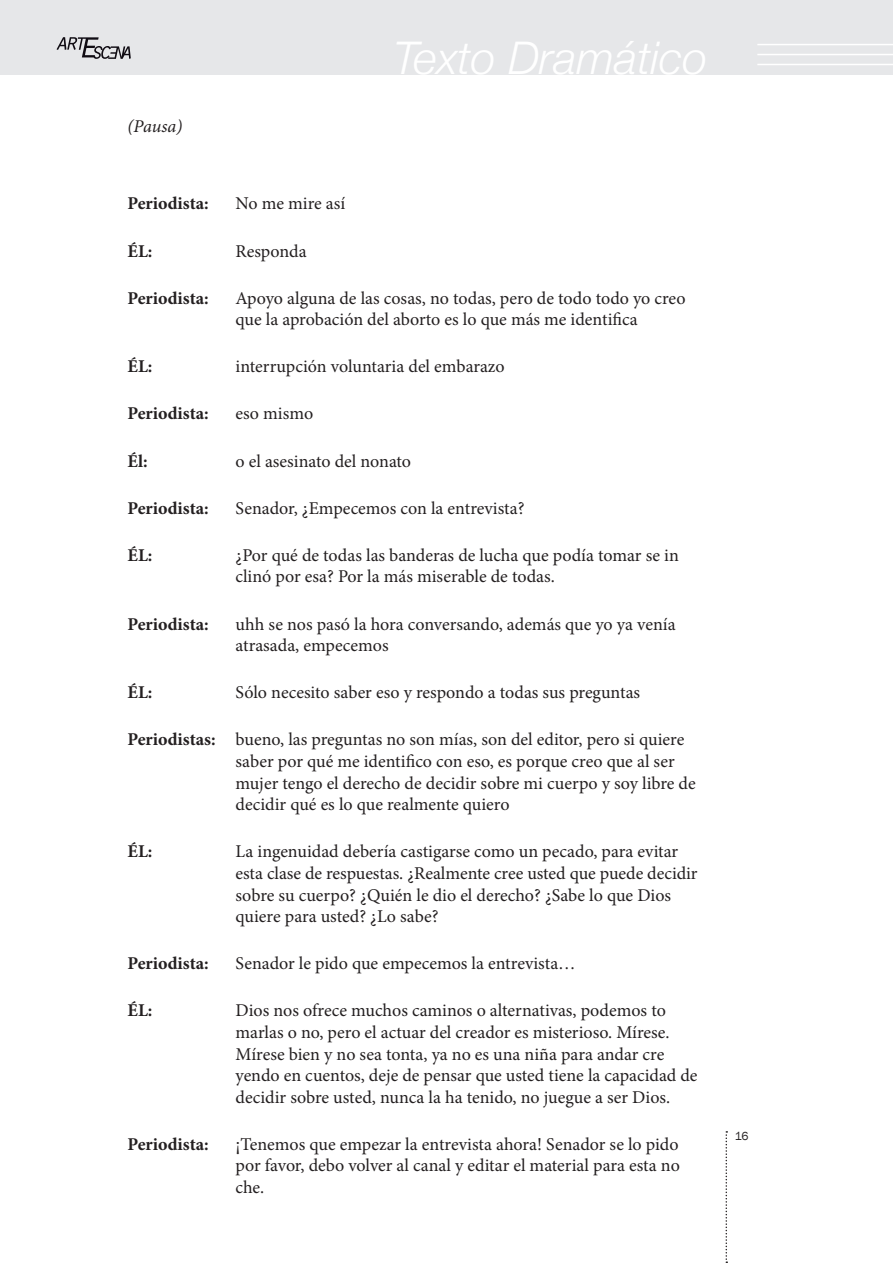
<style>
.page{position:relative;width:893px;height:1263px;background:#fff}
.page>*{position:absolute;margin:0;border:0;box-sizing:border-box;transform-origin:0 0}
.t1{font:italic 300 45px "Helvetica Neue";color:#fff}
.t2{font:18px/21.6px "Minion Pro";color:#231f20}
.t3{font:700 18px "Minion Pro";color:#231f20}
.Subtitulo{font:italic 18px "Minion Pro";letter-spacing:-.005em;color:#231f20}
.t4{font:12px "Franklin Gothic";color:#231f20}
.s1{font-weight:700}
</style>
<div class="page">
<div style="left:0;top:0;width:893px;height:74px;background:#e6e7e9"></div>
<svg style="left:725px;top:1131px;width:2px;height:132px"></svg>
<hr style="left:757px;top:64px;width:136px;height:1px;background:#fff">
<hr style="left:757px;top:54px;width:136px;height:1px;background:#fff">
<hr style="left:757px;top:44px;width:136px;height:1px;background:#fff">
<svg style="left:57px;top:37px;width:74px;height:22px"></svg>
<p class="Subtitulo" style="left:128px;top:114px;width:56px">(Pausa)</p>
<h1 class="t1" style="left:393px;top:23px;width:316px">Texto Dramático</h1>
<p class="t3" style="left:128px;top:191px;width:83px">Periodista:</p>
<p class="t2" style="left:236px;top:193px;width:111px">No me mire así</p>
<p class="t3" style="left:128px;top:238px;width:26px">ÉL:</p>
<p class="t2" style="left:236px;top:240px;width:73px">Responda</p>
<p class="t3" style="left:128px;top:285px;width:83px">Periodista:</p>
<p class="t2" style="left:236px;top:287px;width:451px">Apoyo alguna de las cosas, no todas, pero de todo todo yo creo que la aprobación del aborto es lo que más me identifica</p>
<p class="t3" style="left:128px;top:354px;width:26px">ÉL:</p>
<p class="t2" style="left:236px;top:356px;width:271px">interrupción voluntaria del embarazo</p>
<p class="t3" style="left:128px;top:401px;width:83px">Periodista:</p>
<p class="t2" style="left:236px;top:403px;width:79px">eso mismo</p>
<p class="t3" style="left:128px;top:448px;width:22px">Él:</p>
<p class="t2" style="left:236px;top:450px;width:177px">o el asesinato del nonato</p>
<p class="t3" style="left:128px;top:495px;width:83px">Periodista:</p>
<p class="t2" style="left:236px;top:497px;width:290px">Senador, ¿Empecemos con la entrevista?</p>
<p class="t3" style="left:128px;top:542px;width:26px">ÉL:</p>
<p class="t2" style="left:236px;top:544px;width:445px">¿Por qué de todas las banderas de lucha que podía tomar se in clinó por esa? Por la más miserable de todas.</p>
<p class="t3" style="left:128px;top:611px;width:83px">Periodista:</p>
<p class="t2" style="left:236px;top:613px;width:442px">uhh se nos pasó la hora conversando, además que yo ya venía atrasada, empecemos</p>
<p class="t3" style="left:128px;top:680px;width:26px">ÉL:</p>
<p class="t2" style="left:236px;top:682px;width:406px">Sólo necesito saber eso y respondo a todas sus preguntas</p>
<p class="t2" style="left:236px;top:729px;width:462px;text-indent:-108px"><span class="s1">Periodistas:</span> bueno, las preguntas no son mías, son del editor, pero si quiere saber por qué me identifico con eso, es porque creo que al ser mujer tengo el derecho de decidir sobre mi cuerpo y soy libre de decidir qué es lo que realmente quiero</p>
<p class="t3" style="left:128px;top:839px;width:26px">ÉL:</p>
<p class="t2" style="left:236px;top:841px;width:464px">La ingenuidad debería castigarse como un pecado, para evitar esta clase de respuestas. ¿Realmente cree usted que puede decidir sobre su cuerpo? ¿Quién le dio el derecho? ¿Sabe lo que Dios quiere para usted? ¿Lo sabe?</p>
<p class="t3" style="left:128px;top:951px;width:83px">Periodista:</p>
<p class="t2" style="left:236px;top:953px;width:342px">Senador le pido que empecemos la entrevista…</p>
<p class="t3" style="left:128px;top:998px;width:26px">ÉL:</p>
<p class="t2" style="left:236px;top:1000px;width:464px">Dios nos ofrece muchos caminos o alternativas, podemos to marlas o no, pero el actuar del creador es misterioso. Mírese.<br>Mírese bien y no sea tonta, ya no es una niña para andar cre yendo en cuentos, deje de pensar que usted tiene la capacidad de decidir sobre usted, nunca la ha tenido, no juegue a ser Dios.</p>
<p class="t3" style="left:128px;top:1131px;width:83px">Periodista:</p>
<p class="t2" style="left:236px;top:1133px;width:446px;text-align:justify">¡Tenemos que empezar la entrevista ahora! Senador se lo pido por favor, debo volver al canal y editar el material para esta no che.</p>
<p class="t4" style="left:735px;top:1129px;width:15px">16</p>
</div>
